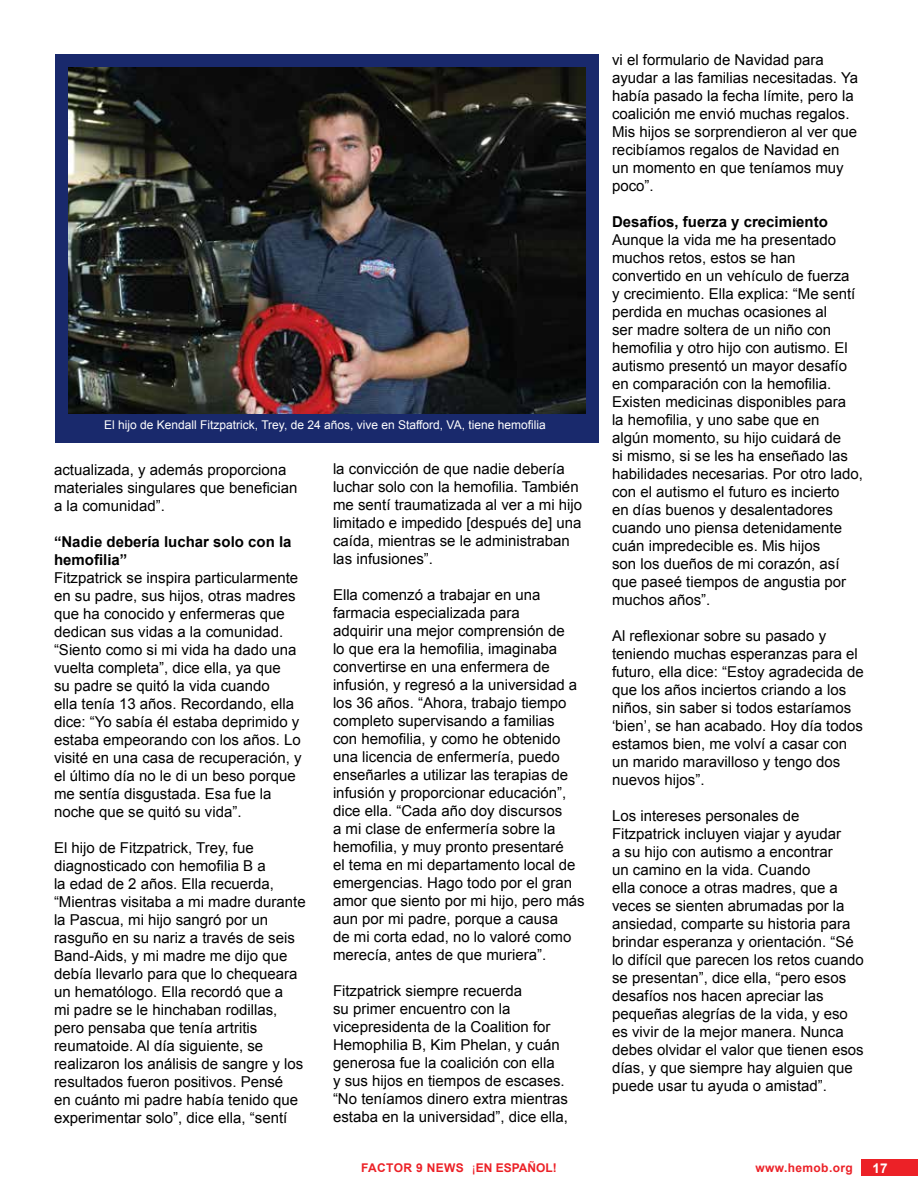
<style>
.page{position:relative;width:918px;height:1188px;background:#fff}
.page>*{position:absolute;margin:0;border:0;box-sizing:border-box;transform-origin:0 0}
.t1{font:15px/18px "Arial";color:#000}
.t2{font:700 15px/18px "Arial";color:#000}
.t3{font:700 13.5px "Arial";color:#fff}
.t4{font:12px "Arial";color:#fff}
.t5{font:700 12px "Arial";color:#ec2127}
.t6{font:700 12px "Arial";letter-spacing:.03em;color:#ec2127}
.s1{font-weight:400}
</style>
<div class="page">
<div style="left:55px;top:54px;width:543px;height:389px;background:#19296c"></div>
<img style="left:69px;top:67px;width:516px;height:347px">
<div style="left:862px;top:1160px;width:56px;height:16px;background:#ec2127"></div>
<p class="t4" style="left:104px;top:417px;width:443px">El hijo de Kendall Fitzpatrick, Trey, de 24 años, vive en Stafford, VA, tiene hemofilia</p>
<p class="t1" style="left:54px;top:461px;width:245px">actualizada, y además proporciona materiales singulares que benefician a la comunidad”.</p>
<p class="t2" style="left:54px;top:533px;width:239px">“Nadie debería luchar solo con la hemofilia”</p>
<p class="t1" style="left:54px;top:569px;width:249px">Fitzpatrick se inspira particularmente en su padre, sus hijos, otras madres que ha conocido y enfermeras que dedican sus vidas a la comunidad. “Siento como si mi vida ha dado una vuelta completa”, dice ella, ya que<br>su padre se quitó la vida cuando<br>ella tenía 13 años. Recordando, ella dice: “Yo sabía él estaba deprimido y estaba empeorando con los años. Lo visité en una casa de recuperación, y el último día no le di un beso porque me sentía disgustada. Esa fue la noche que se quitó su vida”.</p>
<p class="t1" style="left:54px;top:839px;width:253px">El hijo de Fitzpatrick, Trey, fue diagnosticado con hemofilia B a<br>la edad de 2 años. Ella recuerda, “Mientras visitaba a mi madre durante la Pascua, mi hijo sangró por un rasguño en su nariz a través de seis Band-Aids, y mi madre me dijo que debía llevarlo para que lo chequeara un hematólogo. Ella recordó que a<br>mi padre se le hinchaban rodillas, pero pensaba que tenía artritis reumatoide. Al día siguiente, se realizaron los análisis de sangre y los resultados fueron positivos. Pensé<br>en cuánto mi padre había tenido que experimentar solo”, dice ella, “sentí</p>
<p class="t1" style="left:333px;top:460px;width:251px">la convicción de que nadie debería luchar solo con la hemofilia. También me sentí traumatizada al ver a mi hijo limitado e impedido [después de] una caída, mientras se le administraban las infusiones”.</p>
<p class="t1" style="left:333px;top:586px;width:253px">Ella comenzó a trabajar en una farmacia especializada para<br>adquirir una mejor comprensión de<br>lo que era la hemofilia, imaginaba convertirse en una enfermera de infusión, y regresó a la universidad a los 36 años. “Ahora, trabajo tiempo completo supervisando a familias<br>con hemofilia, y como he obtenido una licencia de enfermería, puedo enseñarles a utilizar las terapias de infusión y proporcionar educación”, dice ella. “Cada año doy discursos<br>a mi clase de enfermería sobre la hemofilia, y muy pronto presentaré<br>el tema en mi departamento local de emergencias. Hago todo por el gran amor que siento por mi hijo, pero más aun por mi padre, porque a causa<br>de mi corta edad, no lo valoré como merecía, antes de que muriera”.</p>
<p class="t1" style="left:333px;top:982px;width:237px">Fitzpatrick siempre recuerda<br>su primer encuentro con la vicepresidenta de la Coalition for Hemophilia B, Kim Phelan, y cuán generosa fue la coalición con ella<br>y sus hijos en tiempos de escases. “No teníamos dinero extra mientras estaba en la universidad”, dice ella,</p>
<p class="t1" style="left:612px;top:51px;width:248px">vi el formulario de Navidad para ayudar a las familias necesitadas. Ya había pasado la fecha límite, pero la coalición me envió muchas regalos.<br>Mis hijos se sorprendieron al ver que recibíamos regalos de Navidad en un momento en que teníamos muy poco”.</p>
<p class="t2" style="left:612px;top:213px;width:217px">Desafíos, fuerza y crecimiento</p>
<p class="t1" style="left:612px;top:231px;width:252px">Aunque la vida me ha presentado muchos retos, estos se han convertido en un vehículo de fuerza<br>y crecimiento. Ella explica: “Me sentí perdida en muchas ocasiones al<br>ser madre soltera de un niño con hemofilia y otro hijo con autismo. El autismo presentó un mayor desafío en comparación con la hemofilia.<br>Existen medicinas disponibles para<br>la hemofilia, y uno sabe que en<br>algún momento, su hijo cuidará de<br>si mismo, si se les ha enseñado las habilidades necesarias. Por otro lado, con el autismo el futuro es incierto<br>en días buenos y desalentadores cuando uno piensa detenidamente cuán impredecible es. Mis hijos<br>son los dueños de mi corazón, así que paseé tiempos de angustia por muchos años”.</p>
<p class="t1" style="left:612px;top:627px;width:253px">Al reflexionar sobre su pasado y teniendo muchas esperanzas para el futuro, ella dice: “Estoy agradecida de que los años inciertos criando a los niños, sin saber si todos estaríamos ‘bien’, se han acabado. Hoy día todos estamos bien, me volví a casar con un marido maravilloso y tengo dos nuevos hijos”.</p>
<p class="t1" style="left:612px;top:807px;width:253px">Los intereses personales de Fitzpatrick incluyen viajar y ayudar<br>a su hijo con autismo a encontrar<br>un camino en la vida. Cuando<br>ella conoce a otras madres, que a veces se sienten abrumadas por la ansiedad, comparte su historia para brindar esperanza y orientación. “Sé lo difícil que parecen los retos cuando se presentan”, dice ella, “pero esos desafíos nos hacen apreciar las pequeñas alegrías de la vida, y eso es vivir de la mejor manera. Nunca debes olvidar el valor que tienen esos días, y que siempre hay alguien que puede usar tu ayuda o amistad”.</p>
<p class="t5" style="left:361px;top:1160px;width:197px">FACTOR 9 NEWS <span class="s1">¡</span>EN ESPAÑOL!</p>
<p class="t6" style="left:756px;top:1160px;width:99px">www.hemob.org</p>
<p class="t3" style="left:872px;top:1159px;width:17px">17</p>
</div>
